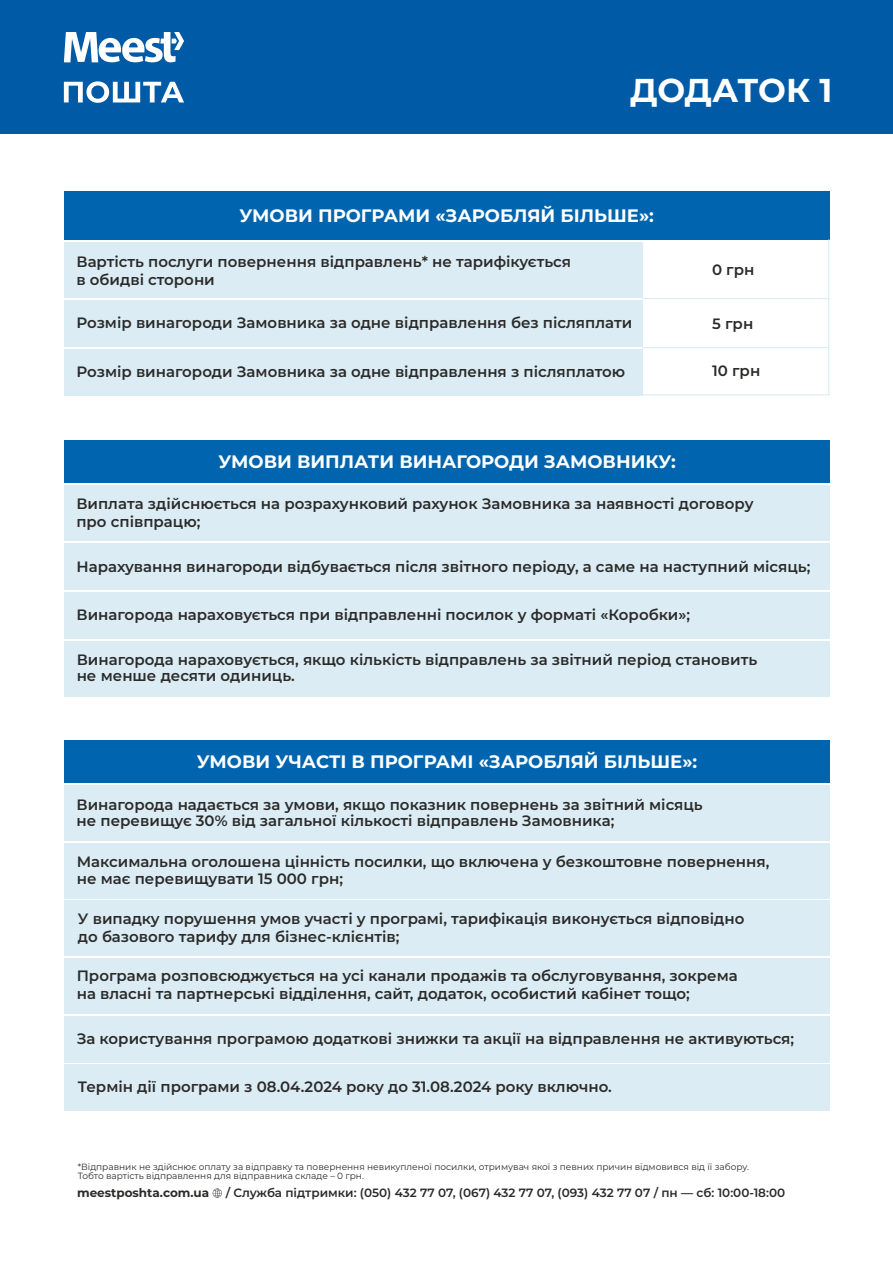
<style>
.page{position:relative;width:893px;height:1262px;background:#fff}
.page>*{position:absolute;margin:0;border:0;box-sizing:border-box;transform-origin:0 0}
.t1{font:700 33px "Montserrat";letter-spacing:-.005em;color:#fefefe}
.t2{font:700 18px "Montserrat";color:#fefefe}
.t3{font:600 15px/18px "Montserrat";color:#2b2a29}
.t4{font:600 12px "Montserrat";color:#2b2a29}
.t5{font:700 12px "Montserrat";color:#2b2a29}
.t6{font:9px/9px "Montserrat";color:#2b2a29}
</style>
<div class="page">
<div style="left:64px;top:785px;width:765px;height:56px;background:#dbecf4"></div>
<div style="left:64px;top:843px;width:765px;height:55px;background:#dbecf4"></div>
<div style="left:64px;top:900px;width:765px;height:56px;background:#dbecf4"></div>
<div style="left:64px;top:958px;width:765px;height:55px;background:#dbecf4"></div>
<div style="left:64px;top:1015px;width:765px;height:47px;background:#dbecf4"></div>
<div style="left:64px;top:1064px;width:765px;height:47px;background:#dbecf4"></div>
<div style="left:64px;top:485px;width:765px;height:56px;background:#dbecf4"></div>
<div style="left:64px;top:543px;width:765px;height:47px;background:#dbecf4"></div>
<div style="left:64px;top:592px;width:765px;height:47px;background:#dbecf4"></div>
<div style="left:64px;top:641px;width:765px;height:55px;background:#dbecf4"></div>
<div style="left:64px;top:242px;width:578px;height:55px;background:#dbecf4"></div>
<div style="left:64px;top:300px;width:578px;height:46px;background:#dbecf4"></div>
<div style="left:64px;top:349px;width:578px;height:46px;background:#dbecf4"></div>
<div style="left:0;top:0;width:893px;height:134px;background:#005aa5"></div>
<svg style="left:64px;top:32px;width:120px;height:31px"></svg>
<svg style="left:64px;top:81px;width:120px;height:22px"></svg>
<svg style="left:213px;top:1188px;width:9px;height:9px"></svg>
<div style="left:64px;top:191px;width:765px;height:48px;background:#0065ae"></div>
<hr style="left:642px;top:298px;width:187px;height:1px;background:#dbecf4">
<hr style="left:642px;top:347px;width:187px;height:1px;background:#dbecf4">
<hr style="left:642px;top:394px;width:187px;height:1px;background:#dbecf4">
<hr style="left:828px;top:239px;width:1px;height:156px;background:#dbecf4">
<div style="left:64px;top:440px;width:765px;height:42px;background:#0065ae"></div>
<div style="left:64px;top:740px;width:765px;height:42px;background:#0065ae"></div>
<h1 class="t1" style="left:630px;top:70px;width:204px">ДОДАТОК 1</h1>
<p class="t2" style="left:239px;top:205px;width:416px">УМОВИ ПРОГРАМИ «ЗАРОБЛЯЙ БІЛЬШЕ»:</p>
<p class="t3" style="left:76px;top:253px;width:496px">Вартість послуги повернення відправлень* не тарифікується в обидві сторони</p>
<p class="t3" style="left:712px;top:261px;width:44px">0 грн</p>
<p class="t3" style="left:76px;top:314px;width:557px">Розмір винагороди Замовника за одне відправлення без післяплати</p>
<p class="t3" style="left:712px;top:314px;width:43px">5 грн</p>
<p class="t3" style="left:76px;top:363px;width:550px">Розмір винагороди Замовника за одне відправлення з післяплатою</p>
<p class="t3" style="left:712px;top:361px;width:50px">10 грн</p>
<p class="t2" style="left:218px;top:450px;width:459px">УМОВИ ВИПЛАТИ ВИНАГОРОДИ ЗАМОВНИКУ:</p>
<p class="t3" style="left:76px;top:494px;width:678px">Виплата здійснюється на розрахунковий рахунок Замовника за наявності договору про співпрацю;</p>
<p class="t3" style="left:77px;top:557px;width:735px">Нарахування винагороди відбувається після звітного періоду, а саме на наступний місяць;</p>
<p class="t3" style="left:76px;top:606px;width:615px">Винагорода нараховується при відправленні посилок у форматі «Коробки»;</p>
<p class="t3" style="left:77px;top:651px;width:682px;line-height:16.5px">Винагорода нараховується, якщо кількість відправлень за звітний період становить не менше десяти одиниць.</p>
<p class="t2" style="left:197px;top:750px;width:502px">УМОВИ УЧАСТІ В ПРОГРАМІ «ЗАРОБЛЯЙ БІЛЬШЕ»:</p>
<p class="t3" style="left:76px;top:796px;width:627px;line-height:16.5px">Винагорода надається за умови, якщо показник повернень за звітний місяць не перевищує 30% від загальної кількості відправлень Замовника;</p>
<p class="t3" style="left:77px;top:853px;width:694px;line-height:16.5px">Максимальна оголошена цінність посилки, що включена у безкоштовне повернення, не має перевищувати 15 000 грн;</p>
<p class="t3" style="left:78px;top:909px;width:668px">У випадку порушення умов участі у програмі, тарифікація виконується відповідно до базового тарифу для бізнес-клієнтів;</p>
<p class="t3" style="left:77px;top:966px;width:662px">Програма розповсюджується на усі канали продажів та обслуговування, зокрема на власні та партнерські відділення, сайт, додаток, особистий кабінет тощо;</p>
<p class="t3" style="left:77px;top:1029px;width:719px">За користування програмою додаткові знижки та акції на відправлення не активуються;</p>
<p class="t3" style="left:78px;top:1077px;width:535px">Термін дії програми з 08.04.2024 року до 31.08.2024 року включно.</p>
<p class="t6" style="left:78px;top:1162px;width:673px">*Відправник не здійснює оплату за відправку та повернення невикупленої посилки, отримувач якої з певних причин відмовився від її забору.<br>Тобто вартість відправлення для відправника складе – 0 грн.</p>
<p class="t5" style="left:77px;top:1185px;width:134px">meestposhta.com.ua</p>
<p class="t4" style="left:226px;top:1185px;width:561px">/ Служба підтримки: (050) 432 77 07, (067) 432 77 07, (093) 432 77 07 / пн — сб: 10:00-18:00</p>
</div>
